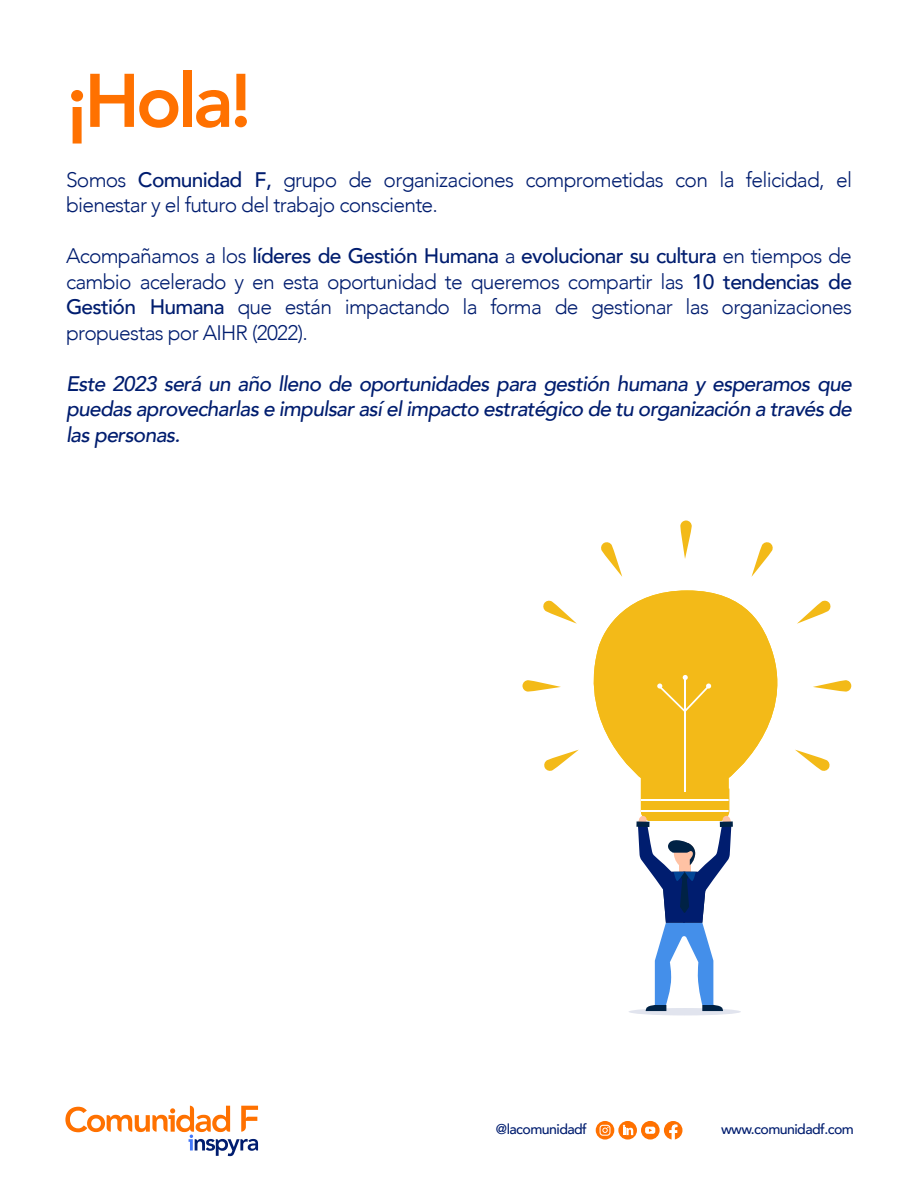
<style>
.page{position:relative;width:918px;height:1188px;background:#fff}
.page>*{position:absolute;margin:0;border:0;box-sizing:border-box;transform-origin:0 0}
.t1{font:800 75px "Avenir";color:#ff7100}
.t2{font:300 21px/25.5px "Avenir";letter-spacing:-.035em;color:#001d6f}
.t3{font:italic 500 21px/25.5px "Avenir";letter-spacing:-.035em;color:#001d6f;text-align:justify}
.t4{font:500 14.1px "Avenir";letter-spacing:-.04em;color:#001d6f}
.s1{font-weight:500}
</style>
<div class="page">
<svg style="left:596px;top:1121px;width:18px;height:19px"></svg>
<svg style="left:600px;top:1125px;width:10px;height:11px"></svg>
<svg style="left:618px;top:1121px;width:19px;height:19px"></svg>
<svg style="left:664px;top:1121px;width:18px;height:19px"></svg>
<svg style="left:641px;top:1121px;width:19px;height:19px"></svg>
<svg style="left:645px;top:1127px;width:10px;height:7px"></svg>
<svg style="left:623px;top:1125px;width:10px;height:10px"></svg>
<svg style="left:65px;top:1106px;width:193px;height:50px"></svg>
<svg style="left:628px;top:1008px;width:113px;height:8px"></svg>
<svg style="left:680px;top:520px;width:12px;height:39px"></svg>
<svg style="left:601px;top:542px;width:21px;height:35px"></svg>
<svg style="left:543px;top:600px;width:34px;height:24px"></svg>
<svg style="left:522px;top:680px;width:39px;height:12px"></svg>
<svg style="left:544px;top:750px;width:33px;height:21px"></svg>
<svg style="left:752px;top:542px;width:21px;height:34px"></svg>
<svg style="left:797px;top:600px;width:34px;height:24px"></svg>
<svg style="left:813px;top:680px;width:38px;height:12px"></svg>
<svg style="left:797px;top:750px;width:33px;height:21px"></svg>
<svg style="left:577px;top:590px;width:220px;height:199px;fill:#f3ba18"></svg>
<div style="left:720px;top:821px;width:13px;height:6px;background:#002245"></div>
<div style="left:636px;top:821px;width:13px;height:6px;background:#002245"></div>
<svg style="left:638px;top:789px;width:93px;height:222px"></svg>
<svg style="left:657px;top:675px;width:54px;height:38px;background:#f3bf2b"></svg>
<hr style="left:684px;top:678px;width:2px;height:114px;background:#fff">
<h1 class="t1" style="left:66px;top:42px;width:187px">¡Hola!</h1>
<p class="t2" style="left:66px;top:167px;width:788px">Somos <span class="s1">Comunidad F,</span> grupo de organizaciones comprometidas con la felicidad, el bienestar y el futuro del trabajo consciente.</p>
<p class="t2" style="left:66px;top:243px;width:788px;text-align:justify">Acompañamos a los <span class="s1">líderes de Gestión Humana</span> a <span class="s1">evolucionar su cultura</span> en tiempos de cambio acelerado y en esta oportunidad te queremos compartir las <span class="s1">10 tendencias de Gestión Humana</span> que están impactando la forma de gestionar las organizaciones propuestas por AIHR (2022).</p>
<p class="t3" style="left:66px;top:371px;width:787px">Este 2023 será un año lleno de oportunidades para gestión humana y esperamos que puedas aprovecharlas e impulsar así el impacto estratégico de tu organización a través de las personas.</p>
<p class="t4" style="left:496px;top:1117px;width:93px">@lacomunidadf</p>
<p class="t4" style="left:721px;top:1117px;width:134px">www.comunidadf.com</p>
</div>
